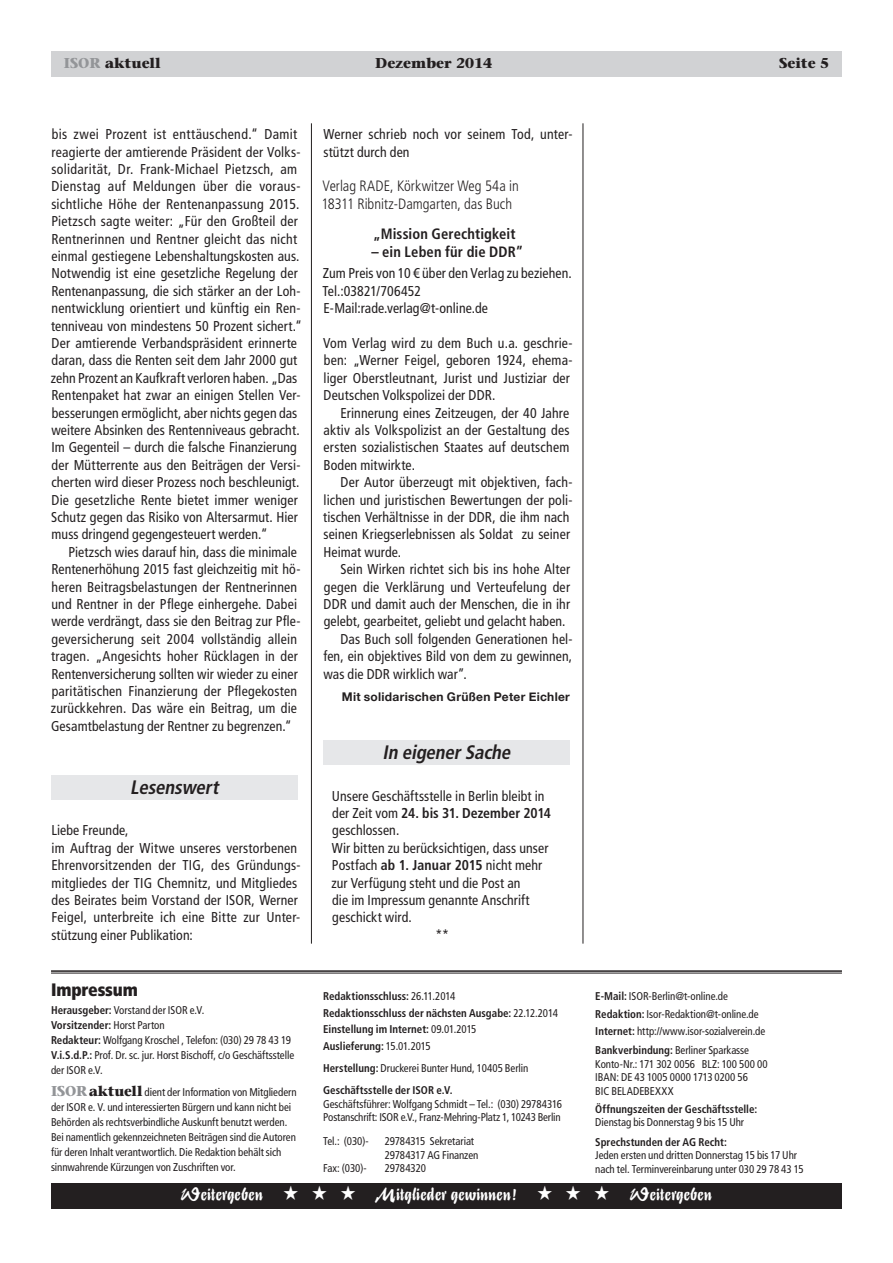
<style>
.page{position:relative;width:893px;height:1263px;background:#fff}
.page>*{position:absolute;margin:0;border:0;box-sizing:border-box;transform-origin:0 0}
.t1{font:19.5px "Stentor T";letter-spacing:.005em;color:#fff;scale:.95 1}
.t2{font:italic 700 condensed 19.5px "Frutiger LT Std";color:#231f20}
.t3{font:900 condensed 18px "Frutiger LT Std";letter-spacing:-.01em;color:#231f20}
.t4{font:300 condensed 15px/17.4px "Frutiger LT Std";color:#231f20}
.t5{font:700 condensed 15px "Frutiger LT Std";letter-spacing:.01em;color:#231f20}
.t6{font:condensed 14.25px/17.4px "Frutiger LT Std";letter-spacing:.01em;color:#231f20}
.t7{font:700 condensed 14.25px "Frutiger LT Std";letter-spacing:-.005em;color:#231f20}
.t8{font:700 14.25px "Stone Serif Std";color:#231f20}
.t9{font:700 12px "Helvetica Neue";letter-spacing:.025em;color:#231f20}
.t10{font:condensed 11.25px/15px "Frutiger LT Std";letter-spacing:-.005em;color:#231f20}
.t11{font:700 condensed 11.25px/16.5px "Frutiger LT Std";color:#231f20}
.s1{color:#939598}
.s2{font-weight:700}
.s3{font-family:"Stone Serif Std";font-weight:700;font-stretch:normal;font-size:14.25px;color:#939598}
.s4{font-family:"Stone Serif Std";font-weight:700;font-stretch:normal;font-size:14.25px}
.s5{font-weight:400}
.s6{font-family:"European Pi One"}
</style>
<div class="page">
<div style="left:51px;top:51px;width:791px;height:26px;background:#d1d2d4"></div>
<div style="left:51px;top:1183px;width:791px;height:25px;background:#231f20"></div>
<hr style="left:51px;top:970px;width:791px;height:2px;background:#231f20">
<hr style="left:51px;top:973px;width:791px;height:1px;background:#231f20">
<hr style="left:583px;top:123px;width:1px;height:821px;background:#231f20">
<hr style="left:311px;top:123px;width:1px;height:821px;background:#231f20">
<div style="left:323px;top:740px;width:247px;height:25px;background:#e6e7e9"></div>
<div style="left:51px;top:775px;width:247px;height:25px;background:#e6e7e9"></div>
<p class="t8" style="left:64px;top:54px;width:99px"><span class="s1">ISOR</span> aktuell</p>
<p class="t8" style="left:375px;top:54px;width:118px">Dezember 2014</p>
<p class="t8" style="left:779px;top:54px;width:52px">Seite 5</p>
<p class="t6" style="left:51px;top:126px;width:253px">bis zwei Prozent ist enttäuschend.“ Damit reagierte der amtierende Präsident der Volks&shy;solidarität, Dr. Frank-Michael Pietzsch, am Dienstag auf Meldungen über die voraus&shy;sichtliche Höhe der Rentenanpassung 2015.<br>Pietzsch sagte weiter: „Für den Großteil der Rentnerinnen und Rentner gleicht das nicht einmal gestiegene Lebenshaltungskosten aus.<br>Notwendig ist eine gesetzliche Regelung der Rentenanpassung, die sich stärker an der Loh&shy;nentwicklung orientiert und künftig ein Ren&shy;tenniveau von mindestens 50 Prozent sichert.“ Der amtierende Verbandspräsident erinnerte daran, dass die Renten seit dem Jahr 2000 gut zehn Prozent an Kaufkraft verloren haben. „Das Rentenpaket hat zwar an einigen Stellen Ver&shy;besserungen ermöglicht, aber nichts gegen das weitere Absinken des Rentenniveaus gebracht.<br>Im Gegenteil – durch die falsche Finanzierung der Mütterrente aus den Beiträgen der Versi&shy;cherten wird dieser Prozess noch beschleunigt.<br>Die gesetzliche Rente bietet immer weniger Schutz gegen das Risiko von Altersarmut. Hier muss dringend gegengesteuert werden.“</p>
<p class="t6" style="left:51px;top:543px;width:251px;text-indent:17px">Pietzsch wies darauf hin, dass die minimale Rentenerhöhung 2015 fast gleichzeitig mit hö&shy;heren Beitragsbelastungen der Rentnerinnen und Rentner in der Pflege einhergehe. Dabei werde verdrängt, dass sie den Beitrag zur Pfle&shy;geversicherung seit 2004 vollständig allein tragen. „Angesichts hoher Rücklagen in der Rentenversicherung sollten wir wieder zu einer paritätischen Finanzierung der Pflegekosten zurückkehren. Das wäre ein Beitrag, um die Gesamtbelastung der Rentner zu begrenzen.“</p>
<h1 class="t2" style="left:130px;top:775px;width:94px">Lesenswert</h1>
<p class="t6" style="left:51px;top:822px;width:251px">Liebe Freunde,<br>im Auftrag der Witwe unseres verstorbenen Ehrenvorsitzenden der TIG, des Gründungs&shy;mitgliedes der TIG Chemnitz, und Mitgliedes des Beirates beim Vorstand der ISOR, Werner Feigel, unterbreite ich eine Bitte zur Unter&shy;stützung einer Publikation:</p>
<p class="t3" style="left:51px;top:979px;width:88px">Impressum</p>
<p class="t10" style="left:51px;top:1003px;width:245px"><span class="s2">Herausgeber:</span> Vorstand der ISOR e.V.<br><span class="s2">Vorsitzender:</span> Horst Parton<br><span class="s2">Redakteur:</span> Wolfgang Kroschel , Telefon: (030) 29 78 43 19<br><span class="s2">V.i.S.d.P.:</span> Prof. Dr. sc. jur. Horst Bischoff, c/o Geschäftsstelle der ISOR e.V.</p>
<p class="t10" style="left:51px;top:1085px;width:247px"><span class="s3">ISOR</span><span class="s4">aktuell</span> dient der Information von Mitgliedern der ISOR e. V. und interessierten Bürgern und kann nicht bei Behörden als rechtsverbindliche Auskunft benutzt werden.<br>Bei namentlich gekennzeichneten Beiträgen sind die Autoren für deren Inhalt verantwortlich. Die Redaktion behält sich sinnwahrende Kürzungen von Zuschriften vor.</p>
<p class="t6" style="left:323px;top:126px;width:251px">Werner schrieb noch vor seinem Tod, unter&shy;stützt durch den</p>
<p class="t4" style="left:321px;top:178px;width:199px">Verlag RADE, Körkwitzer Weg 54a in<br>18311 Ribnitz-Damgarten, das Buch</p>
<p class="t5" style="left:373px;top:225px;width:144px">„Mission Gerechtigkeit</p>
<p class="t5" style="left:371px;top:242px;width:154px">– ein Leben für die DDR”</p>
<p class="t6" style="left:322px;top:265px;width:251px">Zum Preis von 10 € über den Verlag zu beziehen.<br>Tel.:03821/706452<br>E-Mail:rade.verlag@t-online.de</p>
<p class="t6" style="left:323px;top:334px;width:251px">Vom Verlag wird zu dem Buch u.a. geschrie&shy;ben: „Werner Feigel, geboren 1924, ehema&shy;liger Oberstleutnant, Jurist und Justiziar der Deutschen Volkspolizei der DDR.</p>
<p class="t6" style="left:323px;top:404px;width:248px;text-align:justify;text-indent:17px">Erinnerung eines Zeitzeugen, der 40 Jahre aktiv als Volkspolizist an der Gestaltung des ersten sozialistischen Staates auf deutschem Boden mitwirkte.</p>
<p class="t6" style="left:323px;top:474px;width:251px;text-indent:17px">Der Autor überzeugt mit objektiven, fach&shy;lichen und juristischen Bewertungen der poli&shy;tischen Verhältnisse in der DDR, die ihm nach seinen Kriegserlebnissen als Soldat zu seiner Heimat wurde.</p>
<p class="t6" style="left:340px;top:561px;width:231px">Sein Wirken richtet sich bis ins hohe Alter</p>
<p class="t6" style="left:324px;top:578px;width:248px">gegen die Verklärung und Verteufelung der</p>
<p class="t6" style="left:324px;top:595px;width:248px">DDR und damit auch der Menschen, die in ihr</p>
<p class="t6" style="left:324px;top:613px;width:243px">gelebt, gearbeitet, geliebt und gelacht haben.</p>
<p class="t6" style="left:341px;top:630px;width:233px">Das Buch soll folgenden Generationen hel-</p>
<p class="t6" style="left:323px;top:648px;width:250px">fen, ein objektives Bild von dem zu gewinnen,</p>
<p class="t6" style="left:323px;top:665px;width:145px">was die DDR wirklich war”.</p>
<p class="t9" style="left:342px;top:687px;width:229px">Mit solidarischen Grüßen Peter Eichler</p>
<h1 class="t2" style="left:383px;top:740px;width:133px">In eigenerSache</h1>
<p class="t6" style="left:332px;top:787px;width:214px">Unsere Geschäftsstelle in Berlin bleibt in</p>
<p class="t7" style="left:332px;top:804px;width:220px"><span class="s5">der Zeit vom</span> 24. bis 31. Dezember 2014</p>
<p class="t6" style="left:332px;top:822px;width:69px">geschlossen.</p>
<p class="t6" style="left:332px;top:839px;width:218px">Wir bitten zu berücksichtigen, dass unser</p>
<p class="t6" style="left:332px;top:856px;width:212px">Postfach <span class="s2">ab 1. Januar 2015</span> nicht mehr</p>
<p class="t6" style="left:332px;top:874px;width:190px">zur Verfügung steht und die Post an</p>
<p class="t6" style="left:332px;top:891px;width:199px">die im Impressum genannte Anschrift</p>
<p class="t6" style="left:332px;top:909px;width:81px">geschickt wird.</p>
<p class="t6" style="left:435px;top:926px;width:15px">**</p>
<p class="t11" style="left:323px;top:988px;width:236px">Redaktionsschluss: <span class="s5">26.11.2014<br></span>Redaktionsschluss der nächsten Ausgabe: <span class="s5">22.12.2014<br></span>Einstellung im Internet: <span class="s5">09.01.2015<br></span>Auslieferung: <span class="s5">15.01.2015</span></p>
<p class="t11" style="left:323px;top:1057px;width:207px;line-height:22.2px">Herstellung: <span class="s5">Druckerei Bunter Hund, 10405 Berlin<br></span>Geschäftsstelle der ISOR e.V.</p>
<p class="t10" style="left:323px;top:1097px;width:240px;line-height:13.5px">Geschäftsführer: Wolfgang Schmidt – Tel.: (030) 29784316<br>Postanschrift: ISOR e.V., Franz-Mehring-Platz 1, 10243 Berlin</p>
<p class="t10" style="left:323px;top:1134px;width:47px">Tel.: (030)-</p>
<p class="t10" style="left:385px;top:1135px;width:95px;line-height:13.5px">29784315 Sekretariat<br>29784317 AG Finanzen</p>
<p class="t10" style="left:323px;top:1161px;width:45px">Fax: (030)-</p>
<p class="t10" style="left:385px;top:1161px;width:43px">29784320</p>
<p class="t10" style="left:595px;top:987px;width:165px;line-height:18px"><span class="s2">E-Mail:</span> ISOR-Berlin@t-online.de<br><span class="s2">Redaktion:</span> Isor-Redaktion@t-online.de</p>
<p class="t10" style="left:595px;top:1021px;width:171px;line-height:19.5px"><span class="s2">Internet:</span> http://www.isor-sozialverein.de<br><span class="s2">Bankverbindung:</span> Berliner Sparkasse</p>
<p class="t10" style="left:595px;top:1057px;width:174px;line-height:13.5px">Konto-Nr.: 171 302 0056 BLZ: 100 500 00<br>IBAN: DE 43 1005 0000 1713 0200 56<br>BIC BELADEBEXXX</p>
<p class="t11" style="left:595px;top:1101px;width:163px">Öffnungszeiten der Geschäftsstelle:</p>
<p class="t10" style="left:595px;top:1115px;width:150px">Dienstag bis Donnerstag 9 bis 15 Uhr</p>
<p class="t11" style="left:595px;top:1134px;width:133px">Sprechstunden der AG Recht:</p>
<p class="t10" style="left:595px;top:1149px;width:210px;line-height:13.5px">Jeden ersten und dritten Donnerstag 15 bis 17 Uhr nach tel. Terminvereinbarung unter 030 29 78 43 15</p>
<h1 class="t1" style="left:181px;top:1182px;width:561px">Weitergeben <span class="s6">( ( (</span> Mitglieder gewinnen! <span class="s6">( ( (</span> Weitergeben</h1>
</div>
